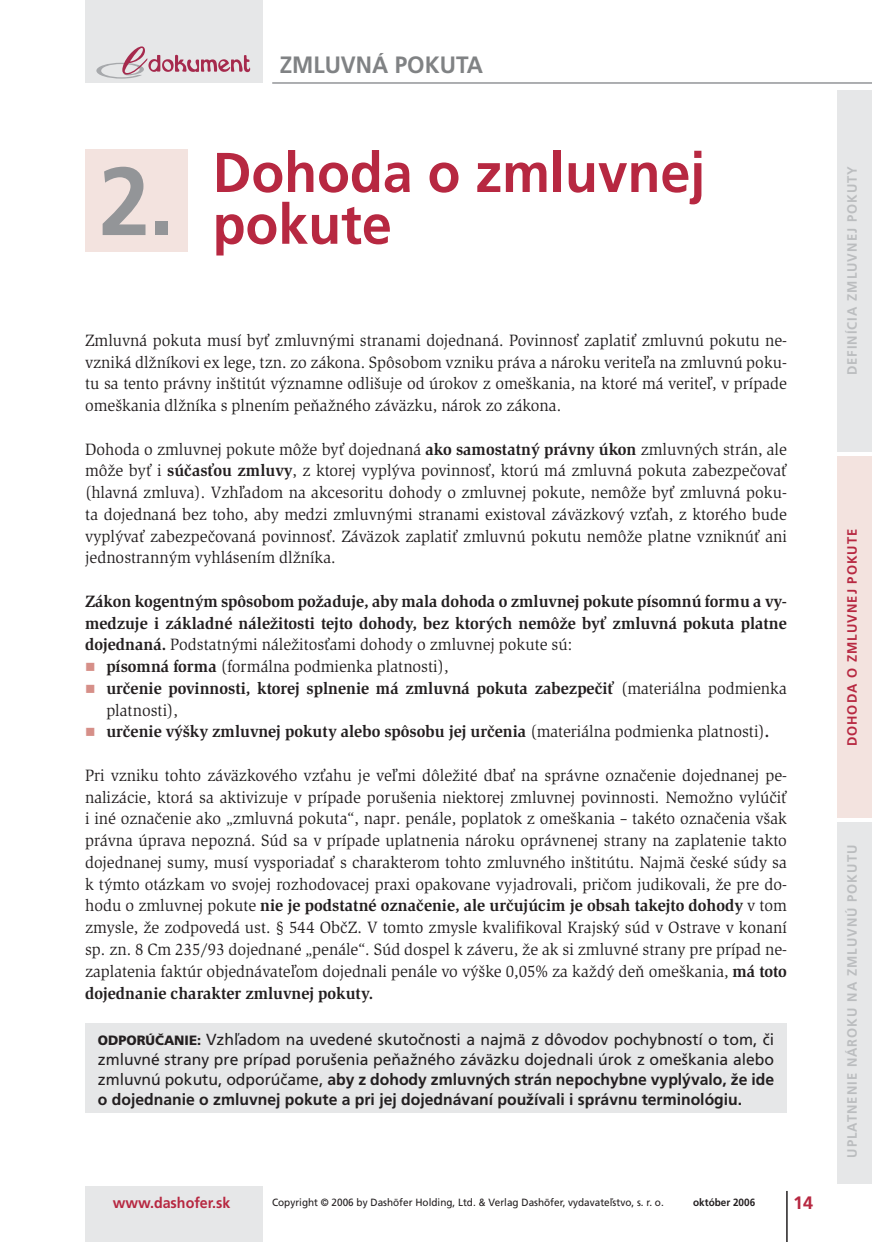
<style>
.page{position:relative;width:872px;height:1242px;background:#fff}
.page>*{position:absolute;margin:0;border:0;box-sizing:border-box;transform-origin:0 0}
.t1{font:700 55.95px/51.8px "Frutiger CE";color:#b72841;scale:.96 1}
.t2{font:700 23.7px "Frutiger CE";color:#808284;scale:.95 1}
.t3{font:700 18px "Frutiger CE";color:#b72841}
.t4{font:16.95px/21.8px "Slimbach Itc TCE Boo";color:#231f20;text-align:justify;scale:.96 1}
.t5{font:700 16.95px/21.8px "Slimbach Itc TCE";color:#231f20;scale:.96 1}
.t6{font:16.05px/20px "Frutiger CE";color:#231f20;text-align:justify}
.t7{font:700 15px "Frutiger CE";color:#b72841;scale:.95 1}
.t8{font:700 13.5px "Frutiger CE";letter-spacing:.08em;color:#bbbdbf;scale:.96 1}
.t9{font:700 13.5px "Frutiger CE";letter-spacing:.08em;color:#b72841;scale:.96 1}
.t10{font:10.5px "Frutiger CE";color:#231f20;scale:.95 1}
.t11{font:700 10.5px "Frutiger CE";color:#231f20;scale:.95 1}
.s1{font-size:96.3px;color:#939598}
.s2{font-family:"Slimbach Itc TCE";font-weight:700}
.s3{color:#d68f88}
.s4{font-family:"Slimbach Itc TCE Boo";font-weight:400}
.s5{font-weight:900;font-size:13.5px}
.s6{font-weight:700}
</style>
<div class="page">
<div style="left:85px;top:1186px;width:178px;height:55px;background:#e6e7e8"></div>
<div style="left:85px;top:0;width:178px;height:83px;background:#e6e7e8"></div>
<svg style="left:96px;top:46px;width:154px;height:33px"></svg>
<div style="left:838px;top:90px;width:34px;height:362px;background:#e6e7e8"></div>
<div style="left:838px;top:456px;width:34px;height:361px;background:#f3e3df"></div>
<div style="left:838px;top:822px;width:34px;height:361px;background:#e6e7e8"></div>
<hr style="left:272px;top:82px;width:600px;height:2px;background:#939598">
<hr style="left:786px;top:1191px;width:1px;height:50px;background:#231f20">
<div style="left:85px;top:149px;width:103px;height:103px;background:#f3e3df"></div>
<div style="left:85px;top:1023px;width:702px;height:90px;background:#e6e7e8"></div>
<h2 class="t2" style="left:280px;top:56px;width:215px">ZMLUVNÁ POKUTA</h2>
<h1 class="t1" style="left:213px;top:153px;width:514px;text-indent:-114px"><span class="s1">2.</span> Dohoda o zmluvnej pokute</h1>
<p class="t4" style="left:85px;top:331px;width:732px">Zmluvná pokuta musí byť zmluvnými stranami dojednaná. Povinnosť zaplatiť zmluvnú pokutu ne&shy;vzniká dlžníkovi ex lege, tzn. zo zákona. Spôsobom vzniku práva a nároku veriteľa na zmluvnú poku&shy;tu sa tento právny inštitút významne odlišuje od úrokov z omeškania, na ktoré má veriteľ, v prípade omeškania dlžníka s plnením peňažného záväzku, nárok zo zákona.</p>
<p class="t4" style="left:85px;top:439px;width:732px">Dohoda o zmluvnej pokute môže byť dojednaná <span class="s2">ako samostatný právny úkon</span> zmluvných strán, ale môže byť i <span class="s2">súčasťou zmluvy</span>, z ktorej vyplýva povinnosť, ktorú má zmluvná pokuta zabezpečovať (hlavná zmluva). Vzhľadom na akcesoritu dohody o zmluvnej pokute, nemôže byť zmluvná poku&shy;ta dojednaná bez toho, aby medzi zmluvnými stranami existoval záväzkový vzťah, z ktorého bude vyplývať zabezpečovaná povinnosť. Záväzok zaplatiť zmluvnú pokutu nemôže platne vzniknúť ani jednostranným vyhlásením dlžníka.</p>
<p class="t5" style="left:85px;top:592px;width:732px">Zákon kogentným spôsobom požaduje, aby mala dohoda o zmluvnej pokute písomnú formu a vy&shy;medzuje i základné náležitosti tejto dohody, bez ktorých nemôže byť zmluvná pokuta platne</p>
<p class="t4" style="left:85px;top:635px;width:509px"><span class="s2">dojednaná.</span> Podstatnými náležitosťami dohody o zmluvnej pokute sú:</p>
<p class="t4" style="left:85px;top:657px;width:380px"><span class="s3">■</span> <span class="s2">písomná forma</span> (formálna podmienka platnosti),</p>
<p class="t5" style="left:85px;top:679px;width:732px"><span class="s3">■</span> určenie povinnosti, ktorej splnenie má zmluvná pokuta zabezpečiť <span class="s4">(materiálna podmienka</span></p>
<p class="t4" style="left:106px;top:700px;width:76px">platnosti),</p>
<p class="t5" style="left:85px;top:722px;width:714px"><span class="s3">■</span> určenie výšky zmluvnej pokuty alebo spôsobu jej určenia <span class="s4">(materiálna podmienka platnosti)</span>.</p>
<p class="t4" style="left:85px;top:766px;width:732px">Pri vzniku tohto záväzkového vzťahu je veľmi dôležité dbať na správne označenie dojednanej pe&shy;nalizácie, ktorá sa aktivizuje v prípade porušenia niektorej zmluvnej povinnosti. Nemožno vylúčiť i iné označenie ako „zmluvná pokuta“, napr. penále, poplatok z omeškania – takéto označenia však právna úprava nepozná. Súd sa v prípade uplatnenia nároku oprávnenej strany na zaplatenie takto dojednanej sumy, musí vysporiadať s charakterom tohto zmluvného inštitútu. Najmä české súdy sa k týmto otázkam vo svojej rozhodovacej praxi opakovane vyjadrovali, pričom judikovali, že pre do-</p>
<p class="t5" style="left:85px;top:896px;width:732px"><span class="s4">hodu o zmluvnej pokute</span> nie je podstatné označenie, ale určujúcim je obsah takejto dohody <span class="s4">v tom</span></p>
<p class="t4" style="left:85px;top:918px;width:732px">zmysle, že zodpovedá ust. § 544 ObčZ. V tomto zmysle kvalifikoval Krajský súd v Ostrave v konaní sp. zn. 8 Cm 235/93 dojednané „penále“. Súd dospel k záveru, že ak si zmluvné strany pre prípad ne&shy;zaplatenia faktúr objednávateľom dojednali penále vo výške 0,05% za každý deň omeškania, <span class="s2">má toto</span></p>
<p class="t5" style="left:85px;top:983px;width:302px">dojednanie charakter zmluvnej pokuty.</p>
<p class="t6" style="left:98px;top:1031px;width:678px"><span class="s5">ODPORÚČANIE:</span> Vzhľadom na uvedené skutočnosti a najmä z dôvodov pochybností o tom, či zmluvné strany pre prípad porušenia peňažného záväzku dojednali úrok z omeškania alebo zmluvnú pokutu, odporúčame, <span class="s6">aby z dohody zmluvných strán nepochybne vyplývalo, že ide o dojednanie o zmluvnej pokute a pri jej dojednávaní používali i správnu terminológiu.</span></p>
<p class="t7" style="left:113px;top:1197px;width:125px">www.dashofer.sk</p>
<p class="t10" style="left:272px;top:1199px;width:414px">Copyright © 2006 by Dashöfer Holding, Ltd. &amp; Verlag Dashöfer, vydavateľstvo, s. r. o.</p>
<p class="t11" style="left:693px;top:1199px;width:67px">október 2006</p>
<p class="t3" style="left:793px;top:1195px;width:22px">14</p>
<p class="t8" style="left:847px;top:375px;width:219px;rotate:-90deg">DEFINÍCIA ZMLUVNEJ POKUTY</p>
<p class="t9" style="left:847px;top:746px;width:228px;rotate:-90deg">DOHODA O ZMLUVNEJ POKUTE</p>
<p class="t8" style="left:847px;top:1157px;width:327px;rotate:-90deg">UPLATNENIE NÁROKU NA ZMLUVNÚ POKUTU</p>
</div>
